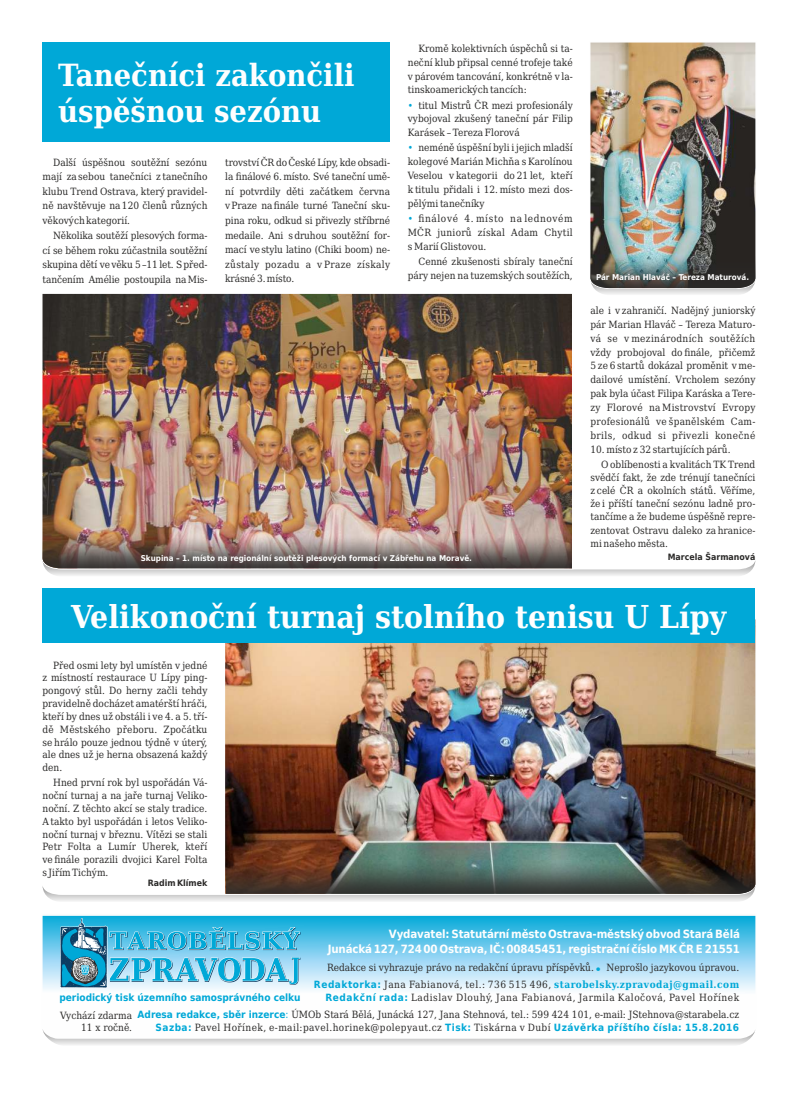
<style>
.page{position:relative;width:798px;height:1099px;background:#fff}
.page>*{position:absolute;margin:0;border:0;box-sizing:border-box;transform-origin:0 0}
.t1{font:700 31.62px "DejaVu Serif Condensed";color:#fefefe}
.t2{font:700 30.62px/36px "DejaVu Serif Condensed";color:#fefefe}
.t3{font:700 11.38px/14.6px "DejaVu Sans Condensed";letter-spacing:-.01em;color:#fefefe;text-align:right}
.t4{font:10px/13.9px "DejaVu Serif Condensed";color:#2b2a29;text-align:justify}
.t5{font:10px "DejaVu Serif Condensed";letter-spacing:.04em;color:#2b2a29}
.t6{font:700 10px "DejaVu Sans Condensed";color:#00a8d7}
.t7{font:700 8.75px "DejaVu Sans Condensed";color:#2b2a29}
.t8{font:700 8px "DejaVu Sans Condensed";color:#fefefe}
.s1{color:#00a8d7}
.s2{font-family:"DejaVu Sans Condensed";font-weight:700;color:#00a8d7}
.s3{font-weight:700;color:#00a8d7}
.s4{font-family:"DejaVu Sans Condensed";color:#00a8d7}
</style>
<div class="page">
<img style="left:225px;top:643px;width:530px;height:242px">
<img style="left:227px;top:861px;width:528px;height:24px">
<svg style="left:46px;top:562px;width:709px;height:14px"></svg>
<svg style="left:43px;top:915px;width:712px;height:76px;background:#84d1ee"></svg>
<svg style="left:60px;top:918px;width:240px;height:70px;background:#5cb9d9"></svg>
<svg style="left:43px;top:1030px;width:712px;height:15px"></svg>
<img style="left:43px;top:294px;width:528px;height:241px">
<img style="left:42px;top:535px;width:529px;height:33px">
<div style="left:43px;top:43px;width:347px;height:99px;background:#00a8d7"></div>
<svg style="left:596px;top:290px;width:154px;height:4px"></svg>
<img style="left:590px;top:43px;width:165px;height:212px">
<img style="left:590px;top:255px;width:165px;height:33px">
<div style="left:43px;top:588px;width:712px;height:55px;background:#00a8d7"></div>
<svg style="left:42px;top:885px;width:713px;height:16px"></svg>
<h2 class="t2" style="left:58px;top:60px;width:298px">Tanečníci zakončili úspěšnou sezónu</h2>
<p class="t4" style="left:43px;top:156px;width:166px;line-height:14.5px;text-indent:11px">Další úspěšnou soutěžní sezónu mají za sebou tanečníci z tanečního klubu Trend Ostrava, který pravidel&shy;ně navštěvuje na 120 členů různých věkových kategorií.</p>
<p class="t4" style="left:43px;top:229px;width:166px;line-height:14.5px;text-indent:11px">Několika soutěží plesových forma&shy;cí se během roku zúčastnila soutěžní skupina dětí ve věku 5–11let. Spřed&shy;tančením Amélie postoupila naMis-</p>
<p class="t4" style="left:225px;top:156px;width:166px;line-height:14.5px">trovství ČR doČeské Lípy, kde obsadi&shy;la finálové 6.místo. Své taneční umě&shy;ní potvrdily děti začátkem června vPraze nafinále turné Taneční sku&shy;pina roku, odkud si přivezly stříbrné medaile. Ani sdruhou soutěžní for&shy;mací ve stylu latino (Chiki boom) ne&shy;zůstaly pozadu a v Praze získaly krásné 3.místo.</p>
<p class="t4" style="left:407px;top:42px;width:166px;text-indent:11px">Kromě kolektivních úspěchů si ta&shy;neční klub připsal cenné trofeje také v párovém tancování, konkrétně v la&shy;tinskoamerických tancích:</p>
<p class="t4" style="left:407px;top:99px;width:166px"><span class="s1">•</span> titul Mistrů ČR mezi profesionály vybojoval zkušený taneční pár Filip Karásek – Tereza Florová</p>
<p class="t4" style="left:407px;top:142px;width:166px"><span class="s1">•</span> neméně úspěšní byli i jejich mladší kolegové Marián Michňa s Karolínou Veselou v kategorii do 21 let, kteří k titulu přidali i 12. místo mezi dos&shy;pělými tanečníky</p>
<p class="t4" style="left:407px;top:212px;width:166px"><span class="s1">•</span> finálové 4. místo na lednovém MČR juniorů získal Adam Chytil s Marií Glistovou.</p>
<p class="t4" style="left:407px;top:255px;width:166px;text-align:right">Cenné zkušenosti sbíraly taneční páry nejen na tuzemských soutěžích,</p>
<p class="t8" style="left:141px;top:554px;width:333px">Skupina – 1. místo na regionální soutěži plesových formací v Zábřehu na Moravě.</p>
<p class="t8" style="left:595px;top:274px;width:154px">Pár Marian Hlaváč – Tereza Maturová.</p>
<p class="t4" style="left:590px;top:304px;width:166px">ale i v zahraničí. Nadějný juniorský pár Marian Hlaváč – Tereza Maturo&shy;vá se v mezinárodních soutěžích vždy probojoval do finále, přičemž 5 ze 6 startů dokázal proměnit v me&shy;dailové umístění. Vrcholem sezóny pak byla účast Filipa Karáska a Tere&shy;zy Florové na Mistrovství Evropy profesionálů ve španělském Cam&shy;brils, odkud si přivezli konečné</p>
<p class="t4" style="left:601px;top:442px;width:156px;line-height:15.1px;text-indent:-11px">10. místo z 32 startujících párů.<br>O oblíbenosti a kvalitách TK Trend</p>
<p class="t4" style="left:590px;top:471px;width:166px;line-height:13.1px">svědčí fakt, že zde trénují tanečníci z celé ČR a okolních států. Věříme, že i příští taneční sezónu ladně pro&shy;tančíme a že budeme úspěšně repre&shy;zentovat Ostravu daleko za hranice&shy;mi našeho města.</p>
<p class="t7" style="left:667px;top:553px;width:89px">Marcela Šarmanová</p>
<h1 class="t1" style="left:71px;top:603px;width:656px">Velikonoční turnaj stolního tenisu U Lípy</h1>
<p class="t4" style="left:43px;top:659px;width:166px;line-height:12.8px;text-indent:11px">Před osmi lety byl umístěn v jedné z místností restaurace U Lípy ping&shy;pongový stůl. Do herny začli tehdy pravidelně docházet amatérští hráči, kteří by dnes už obstáli i ve 4. a 5. tří&shy;dě Městského přeboru. Zpočátku se hrálo pouze jednou týdně v úterý, ale dnes už je herna obsazená každý den.</p>
<p class="t4" style="left:42px;top:777px;width:166px;line-height:12.8px;text-indent:11px">Hned první rok byl uspořádán Vá&shy;noční turnaj a na jaře turnaj Veliko&shy;noční. Z těchto akcí se staly tradice.<br>A takto byl uspořádán i letos Veliko&shy;noční turnaj v březnu. Vítězi se stali Petr Folta a Lumír Uherek, kteří ve finále porazili dvojici Karel Folta s Jiřím Tichým.</p>
<p class="t7" style="left:148px;top:879px;width:61px">Radim Klímek</p>
<p class="t3" style="left:327px;top:928px;width:413px">Vydavatel: Statutární město Ostrava-městský obvod Stará Bělá<br>Junácká 127, 724 00 Ostrava, IČ: 00845451, registrační číslo MK ČR E 21551</p>
<p class="t4" style="left:314px;top:959px;width:426px;line-height:17.6px;text-align:right">Redakce si vyhrazuje právo na redakční úpravu příspěvků. <span class="s1">●</span>Neprošlo jazykovou úpravou.<br><span class="s2">Redaktorka:</span> Jana Fabianová, tel.: 736 515 496, <span class="s3">starobelsky.zpravodaj@gmail.com</span></p>
<p class="t4" style="left:138px;top:989px;width:603px;line-height:17.5px;text-align:right"><span class="s2">Redakční rada:</span> Ladislav Dlouhý, Jana Fabianová, Jarmila Kaločová, Pavel Hořínek<br><span class="s2">Adresa redakce, sběr inzerce</span><span class="s4">:</span> ÚMOb Stará Bělá, Junácká 127, Jana Stehnová, tel.: 599 424 101, e-mail: JStehnova@starabela.cz</p>
<p class="t5" style="left:155px;top:1023px;width:585px"><span class="s2">Sazba:</span> Pavel Hořínek, e-mail:pavel.horinek@polepyaut.cz <span class="s2">Tisk:</span> Tiskárna v Dubí <span class="s2">Uzávěrka příštího čísla: 15.8.2016</span></p>
<p class="t6" style="left:59px;top:992px;width:243px">periodický tisk územního samosprávného celku</p>
<p class="t4" style="left:60px;top:1009px;width:73px;line-height:12.8px;text-align:right">Vychází zdarma<br>11 x ročně.</p>
</div>
